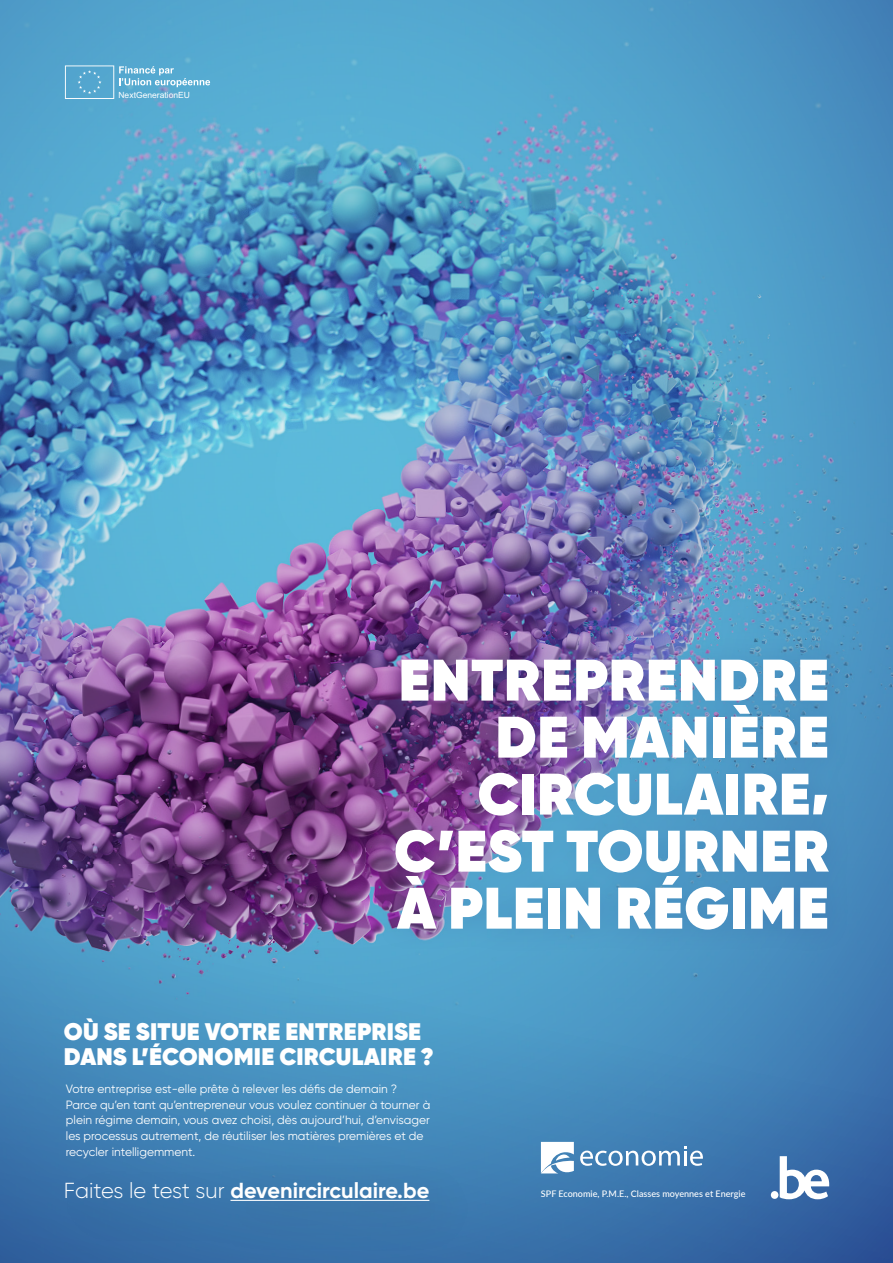
<style>
.page{position:relative;width:893px;height:1263px;background:#fff}
.page>*{position:absolute;margin:0;border:0;box-sizing:border-box;transform-origin:0 0}
.t1{font:800 58.5px/57px "Gilroy";letter-spacing:.01em;color:#fff;text-align:right}
.t2{font:800 24px/25.5px "Gilroy";letter-spacing:.01em;color:#fff}
.t3{font:700 21.75px "Gilroy";color:#fff}
.t4{font:12px/15.8px "Gilroy";color:#fff}
.t5{font:500 9px "Lato";color:#fff}
.t6{font:8.55px "Arial";color:#fff}
.s1{font-weight:300}
</style>
<div class="page">
<img style="left:0;top:0;width:893px;height:864px">
<svg style="left:0;top:864px;width:893px;height:399px;background:#4780b4"></svg>
<div style="left:771px;top:1191px;width:7px;height:8px;background:#fff;border-radius:50%"></div>
<svg style="left:780px;top:1156px;width:49px;height:43px"></svg>
<svg style="left:541px;top:1142px;width:162px;height:33px"></svg>
<div style="left:370px;top:633px;width:482px;height:322px;background:#253f8e;opacity:.2"></div>
<div style="left:41px;top:1156px;width:442px;height:103px;background:#231f20;opacity:.25"></div>
<hr style="left:230px;top:1200px;width:199px;height:1px;background:#fff">
<svg style="left:65px;top:65px;width:145px;height:34px;background:#69b2d5"></svg>
<p class="t6" style="left:118px;top:89px;width:73px">NextGenerationEU</p>
<p class="t1" style="left:394px;top:651px;width:437px">ENTREPRENDRE<br>DE MANIÈRE<br>CIRCULAIRE,<br>C’EST TOURNER<br>À PLEIN RÉGIME</p>
<p class="t2" style="left:64px;top:1018px;width:371px">OÙ SE SITUE VOTRE ENTREPRISE<br>DANS L’ÉCONOMIE CIRCULAIRE ?</p>
<p class="t4" style="left:66px;top:1081px;width:366px">Votre entreprise est-elle prête à relever les défis de demain ?<br>Parce qu’en tant qu’entrepreneur vous voulez continuer à tourner à plein régime demain, vous avez choisi, dès aujourd’hui, d’envisager les processus autrement, de réutiliser les matières premières et de recycler intelligemment.</p>
<p class="t3" style="left:64px;top:1177px;width:367px"><span class="s1">Faites le test sur</span> devenircirculaire.be</p>
<p class="t5" style="left:541px;top:1187px;width:206px">SPF Economie, P.M.E., Classes moyennes et Energie</p>
</div>
